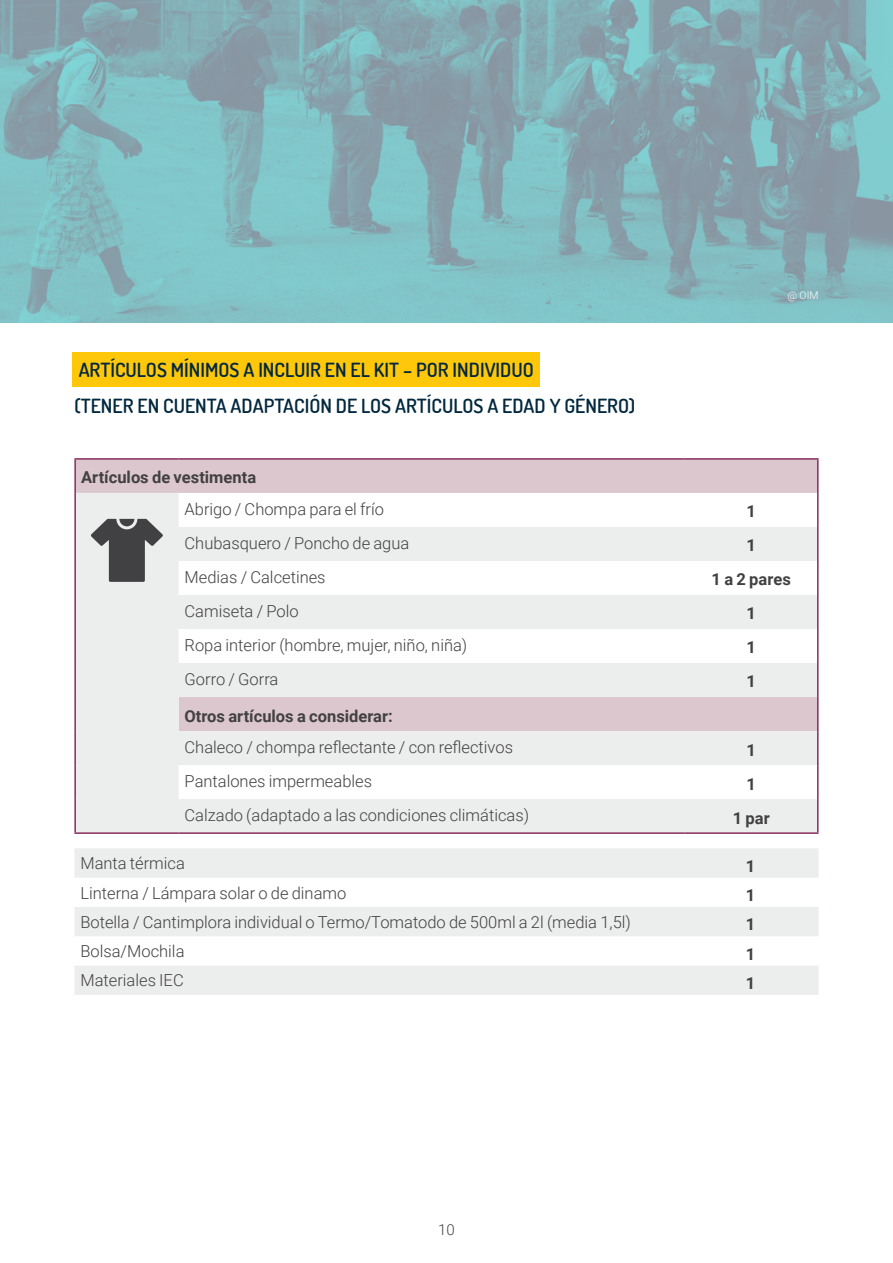
<style>
.page{position:relative;width:893px;height:1263px;background:#fff}
.page>*{position:absolute;margin:0;border:0;box-sizing:border-box;transform-origin:0 0}
.t1{font:600 19.5px/36.2px "Dosis";color:#02283f}
.t2{font:300 16.5px "Roboto";color:#414042}
.t3{font:700 16.5px "Roboto";color:#414042}
.t4{font:300 15px "Roboto";color:#414042}
.t5{font:300 10.5px "Roboto";color:#fff}
</style>
<div class="page">
<div style="left:72px;top:352px;width:468px;height:34px;background:#ffc709"></div>
<div style="left:76px;top:460px;width:741px;height:33px;background:#dcc7ce"></div>
<svg style="left:76px;top:493px;width:741px;height:339px;fill:#eceded"></svg>
<hr style="left:74px;top:458px;width:105px;height:2px;background:#882c5e">
<hr style="left:74px;top:460px;width:2px;height:33px;background:#882c5e">
<hr style="left:179px;top:458px;width:506px;height:2px;background:#882c5e">
<hr style="left:685px;top:458px;width:134px;height:2px;background:#882c5e">
<hr style="left:817px;top:460px;width:2px;height:33px;background:#882c5e">
<hr style="left:74px;top:493px;width:2px;height:34px;background:#882c5e">
<hr style="left:74px;top:527px;width:2px;height:34px;background:#882c5e">
<hr style="left:74px;top:561px;width:2px;height:34px;background:#882c5e">
<hr style="left:74px;top:595px;width:2px;height:34px;background:#882c5e">
<hr style="left:74px;top:629px;width:2px;height:34px;background:#882c5e">
<hr style="left:74px;top:663px;width:2px;height:34px;background:#882c5e">
<hr style="left:74px;top:697px;width:2px;height:34px;background:#882c5e">
<hr style="left:74px;top:731px;width:2px;height:34px;background:#882c5e">
<hr style="left:74px;top:765px;width:2px;height:34px;background:#882c5e">
<hr style="left:74px;top:799px;width:2px;height:33px;background:#882c5e">
<hr style="left:74px;top:832px;width:105px;height:2px;background:#882c5e">
<hr style="left:817px;top:493px;width:2px;height:34px;background:#882c5e">
<hr style="left:817px;top:527px;width:2px;height:34px;background:#882c5e">
<hr style="left:817px;top:561px;width:2px;height:34px;background:#882c5e">
<hr style="left:817px;top:595px;width:2px;height:34px;background:#882c5e">
<hr style="left:817px;top:629px;width:2px;height:34px;background:#882c5e">
<hr style="left:817px;top:663px;width:2px;height:34px;background:#882c5e">
<hr style="left:817px;top:697px;width:2px;height:34px;background:#882c5e">
<hr style="left:817px;top:731px;width:2px;height:34px;background:#882c5e">
<hr style="left:817px;top:765px;width:2px;height:34px;background:#882c5e">
<hr style="left:817px;top:799px;width:2px;height:33px;background:#882c5e">
<hr style="left:179px;top:832px;width:506px;height:2px;background:#882c5e">
<hr style="left:685px;top:832px;width:134px;height:2px;background:#882c5e">
<svg style="left:91px;top:519px;width:72px;height:63px;background:#848485"></svg>
<svg style="left:74px;top:848px;width:745px;height:147px;fill:#eceded"></svg>
<p class="t1" style="left:74px;top:352px;width:562px">ARTÍCULOS MÍNIMOS A INCLUIR EN EL KIT – POR INDIVIDUO<br>(TENER EN CUENTA ADAPTACIÓN DE LOS ARTÍCULOS A EDAD Y GÉNERO)</p>
<p class="t5" style="left:787px;top:288px;width:33px">@ OIM</p>
<p class="t3" style="left:81px;top:466px;width:176px">Artículos de vestimenta</p>
<p class="t2" style="left:185px;top:497px;width:201px">Abrigo / Chompa para el frío</p>
<p class="t3" style="left:746px;top:500px;width:11px">1</p>
<p class="t2" style="left:185px;top:531px;width:226px">Chubasquero / Poncho de agua</p>
<p class="t3" style="left:746px;top:534px;width:11px">1</p>
<p class="t2" style="left:185px;top:565px;width:143px">Medias / Calcetines</p>
<p class="t3" style="left:712px;top:568px;width:81px">1 a 2 pares</p>
<p class="t2" style="left:185px;top:599px;width:116px">Camiseta / Polo</p>
<p class="t3" style="left:746px;top:602px;width:11px">1</p>
<p class="t2" style="left:185px;top:633px;width:284px">Ropa interior (hombre, mujer, niño, niña)</p>
<p class="t3" style="left:746px;top:636px;width:11px">1</p>
<p class="t2" style="left:185px;top:668px;width:95px">Gorro / Gorra</p>
<p class="t3" style="left:746px;top:670px;width:11px">1</p>
<p class="t3" style="left:185px;top:704px;width:210px">Otros artículos a considerar:</p>
<p class="t2" style="left:185px;top:736px;width:330px">Chaleco / chompa reflectante / con reflectivos</p>
<p class="t3" style="left:746px;top:738px;width:11px">1</p>
<p class="t2" style="left:185px;top:770px;width:189px">Pantalones impermeables</p>
<p class="t3" style="left:746px;top:772px;width:11px">1</p>
<p class="t2" style="left:185px;top:804px;width:346px">Calzado (adaptado a las condiciones climáticas)</p>
<p class="t3" style="left:733px;top:806px;width:38px">1 par</p>
<p class="t2" style="left:80px;top:852px;width:106px">Manta térmica</p>
<p class="t3" style="left:746px;top:854px;width:11px">1</p>
<p class="t2" style="left:80px;top:881px;width:267px">Linterna / Lámpara solar o de dinamo</p>
<p class="t3" style="left:746px;top:883px;width:11px">1</p>
<p class="t2" style="left:80px;top:910px;width:552px">Botella / Cantimplora individual o Termo/Tomatodo de 500ml a 2l (media 1,5l)</p>
<p class="t3" style="left:746px;top:913px;width:11px">1</p>
<p class="t2" style="left:80px;top:940px;width:106px">Bolsa/Mochila</p>
<p class="t3" style="left:746px;top:942px;width:11px">1</p>
<p class="t2" style="left:80px;top:969px;width:105px">Materiales IEC</p>
<p class="t3" style="left:746px;top:971px;width:11px">1</p>
<p class="t4" style="left:438px;top:1219px;width:18px">10</p>
</div>
